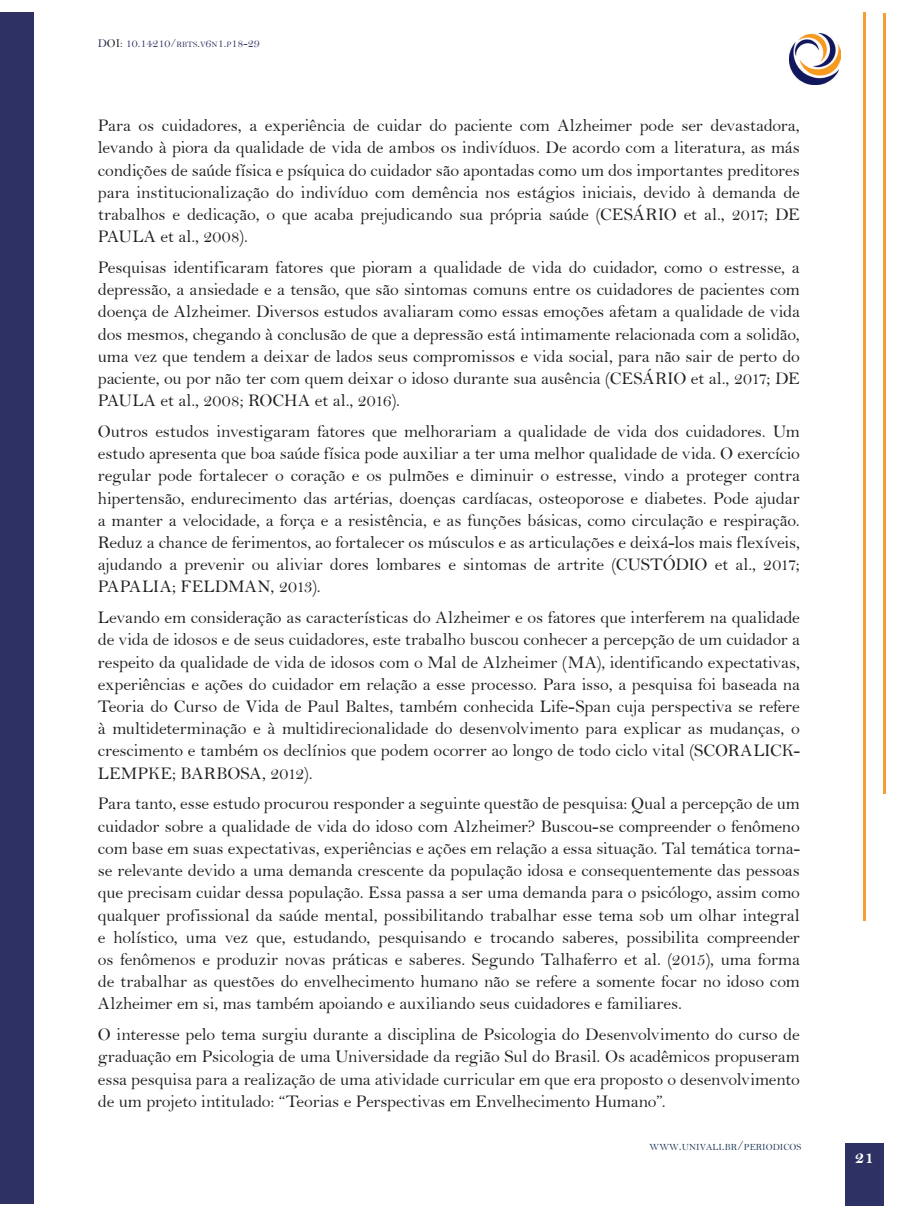
<style>
.page{position:relative;width:919px;height:1217px;background:#fff}
.page>*{position:absolute;margin:0;border:0;box-sizing:border-box;transform-origin:0 0}
.t1{font:18px "Bell MT Bold";color:#fff}
.TEXTO{font:17.85px/22.2px "Bell";letter-spacing:-.01em;color:#231f20;text-align:justify}
.t2{font:12px "Bell";color:#2e3163}
.t3{font:9.45px "Bell";color:#233d5a}
.s1{color:#231f20}
.s2{font-size:8.25px}
.s3{font-size:13.5px}
</style>
<div class="page">
<div style="left:845px;top:1142px;width:38px;height:63px;background:#2d3163"></div>
<div style="left:0;top:13px;width:13px;height:1190px;background:#2d3163"></div>
<div style="left:13px;top:13px;width:20px;height:1190px;background:#2d3163"></div>
<hr style="left:863px;top:13px;width:2px;height:907px;background:#f89d33">
<hr style="left:883px;top:13px;width:2px;height:780px;background:#f89d33">
<img style="left:789px;top:33px;width:51px;height:52px">
<p class="t2" style="left:98px;top:36px;width:163px">D<span class="s1">OI</span>: 10.14210/<span class="s2">RBTS</span>.<span class="s2">V</span>6<span class="s2">N</span>1.<span class="s2">P</span>18-29</p>
<p class="TEXTO" style="left:98px;top:114px;width:703px">Para os cuidadores, a experiência de cuidar do paciente com Alzheimer pode ser devastadora, levando à piora da qualidade de vida de ambos os indivíduos. De acordo com a literatura, as más condições de saúde física e psíquica do cuidador são apontadas como um dos importantes preditores para institucionalização do indivíduo com demência nos estágios iniciais, devido à demanda de trabalhos e dedicação, o que acaba prejudicando sua própria saúde (CESÁRIO et al., 2017; DE PAULA et al., 2008).</p>
<p class="TEXTO" style="left:98px;top:256px;width:703px">Pesquisas identificaram fatores que pioram a qualidade de vida do cuidador, como o estresse, a depressão, a ansiedade e a tensão, que são sintomas comuns entre os cuidadores de pacientes com doença de Alzheimer. Diversos estudos avaliaram como essas emoções afetam a qualidade de vida dos mesmos, chegando à conclusão de que a depressão está intimamente relacionada com a solidão, uma vez que tendem a deixar de lados seus compromissos e vida social, para não sair de perto do paciente, ou por não ter com quem deixar o idoso durante sua ausência (CESÁRIO et al., 2017; DE PAULA et al., 2008; ROCHA et al., 2016).</p>
<p class="TEXTO" style="left:98px;top:420px;width:703px">Outros estudos investigaram fatores que melhorariam a qualidade de vida dos cuidadores. Um estudo apresenta que boa saúde física pode auxiliar a ter uma melhor qualidade de vida. O exercício regular pode fortalecer o coração e os pulmões e diminuir o estresse, vindo a proteger contra hipertensão, endurecimento das artérias, doenças cardíacas, osteoporose e diabetes. Pode ajudar a manter a velocidade, a força e a resistência, e as funções básicas, como circulação e respiração.<br>Reduz a chance de ferimentos, ao fortalecer os músculos e as articulações e deixá-los mais flexíveis, ajudando a prevenir ou aliviar dores lombares e sintomas de artrite (CUSTÓDIO et al., 2017; PAPALIA; FELDMAN, 2013).</p>
<p class="TEXTO" style="left:98px;top:606px;width:703px">Levando em consideração as características do Alzheimer e os fatores que interferem na qualidade de vida de idosos e de seus cuidadores, este trabalho buscou conhecer a percepção de um cuidador a respeito da qualidade de vida de idosos com o Mal de Alzheimer (MA), identificando expectativas, experiências e ações do cuidador em relação a esse processo. Para isso, a pesquisa foi baseada na Teoria do Curso de Vida de Paul Baltes, também conhecida Life-Span cuja perspectiva se refere à multideterminação e à multidirecionalidade do desenvolvimento para explicar as mudanças, o crescimento e também os declínios que podem ocorrer ao longo de todo ciclo vital (SCORALICK-LEMPKE; BARBOSA, 2012).</p>
<p class="TEXTO" style="left:98px;top:792px;width:703px">Para tanto, esse estudo procurou responder a seguinte questão de pesquisa: Qual a percepção de um cuidador sobre a qualidade de vida do idoso com Alzheimer? Buscou-se compreender o fenômeno com base em suas expectativas, experiências e ações em relação a essa situação. Tal temática torna&shy;se relevante devido a uma demanda crescente da população idosa e consequentemente das pessoas que precisam cuidar dessa população. Essa passa a ser uma demanda para o psicólogo, assim como qualquer profissional da saúde mental, possibilitando trabalhar esse tema sob um olhar integral e holístico, uma vez que, estudando, pesquisando e trocando saberes, possibilita compreender os fenômenos e produzir novas práticas e saberes. Segundo Talhaferro et al. (2015), uma forma de trabalhar as questões do envelhecimento humano não se refere a somente focar no idoso com Alzheimer em si, mas também apoiando e auxiliando seus cuidadores e familiares.</p>
<p class="TEXTO" style="left:98px;top:1022px;width:703px">O interesse pelo tema surgiu durante a disciplina de Psicologia do Desenvolvimento do curso de graduação em Psicologia de uma Universidade da região Sul do Brasil. Os acadêmicos propuseram essa pesquisa para a realização de uma atividade curricular em que era proposto o desenvolvimento de um projeto intitulado: “Teorias e Perspectivas em Envelhecimento Humano”.</p>
<p class="t3" style="left:649px;top:1140px;width:153px">WWW<span class="s3">.</span>UNIVALI<span class="s3">.</span>BR<span class="s3">/</span>PERIODICOS</p>
<p class="t1" style="left:854px;top:1146px;width:21px">21</p>
</div>
